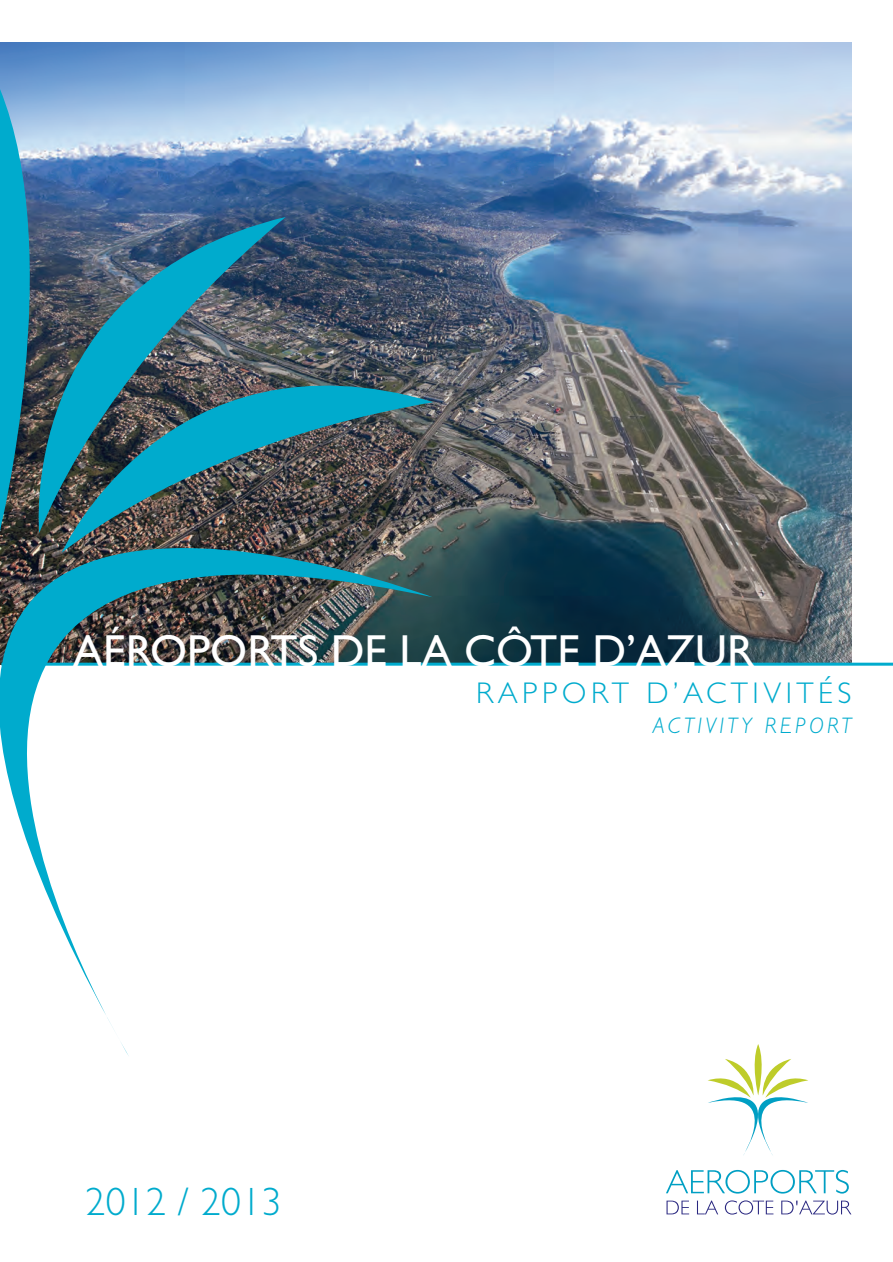
<style>
.page{position:relative;width:893px;height:1262px;background:#fff}
.page>*{position:absolute;margin:0;border:0;box-sizing:border-box;transform-origin:0 0}
.t1{font:45px "Gill Sans Std";color:#fff}
.t2{font:300 39.6px "Gill Sans Std";letter-spacing:.01em;color:#00abcd}
.t3{font:300 30px "Gill Sans Std";letter-spacing:.15em;color:#00abcd}
.t4{font:italic 300 22.5px "Gill Sans Std";letter-spacing:.15em;color:#00abcd}
</style>
<div class="page">
<img style="left:0;top:43px;width:851px;height:619px">
<hr style="left:1px;top:662px;width:891px;height:3px;background:#00abcd">
<svg style="left:67px;top:217px;width:219px;height:109px;background:#3a6f88"></svg>
<svg style="left:0;top:88px;width:67px;height:238px;background:#4690b1"></svg>
<img style="left:286px;top:326px;width:146px;height:340px">
<svg style="left:0;top:326px;width:286px;height:730px"></svg>
<svg style="left:666px;top:1169px;width:182px;height:24px"></svg>
<svg style="left:666px;top:1200px;width:23px;height:14px"></svg>
<svg style="left:697px;top:1200px;width:21px;height:14px"></svg>
<svg style="left:724px;top:1200px;width:49px;height:14px"></svg>
<svg style="left:781px;top:1200px;width:70px;height:14px"></svg>
<svg style="left:708px;top:1044px;width:100px;height:111px"></svg>
<p class="t1" style="left:73px;top:634px;width:682px">AÉROPORTS DE LA CÔTE D’AZUR</p>
<p class="t3" style="left:476px;top:682px;width:377px">RAPPORT D’ACTIVITÉS</p>
<p class="t4" style="left:652px;top:717px;width:200px">ACTIVITY REPORT</p>
<p class="t2" style="left:85px;top:1187px;width:197px">2012 / 2013</p>
</div>
